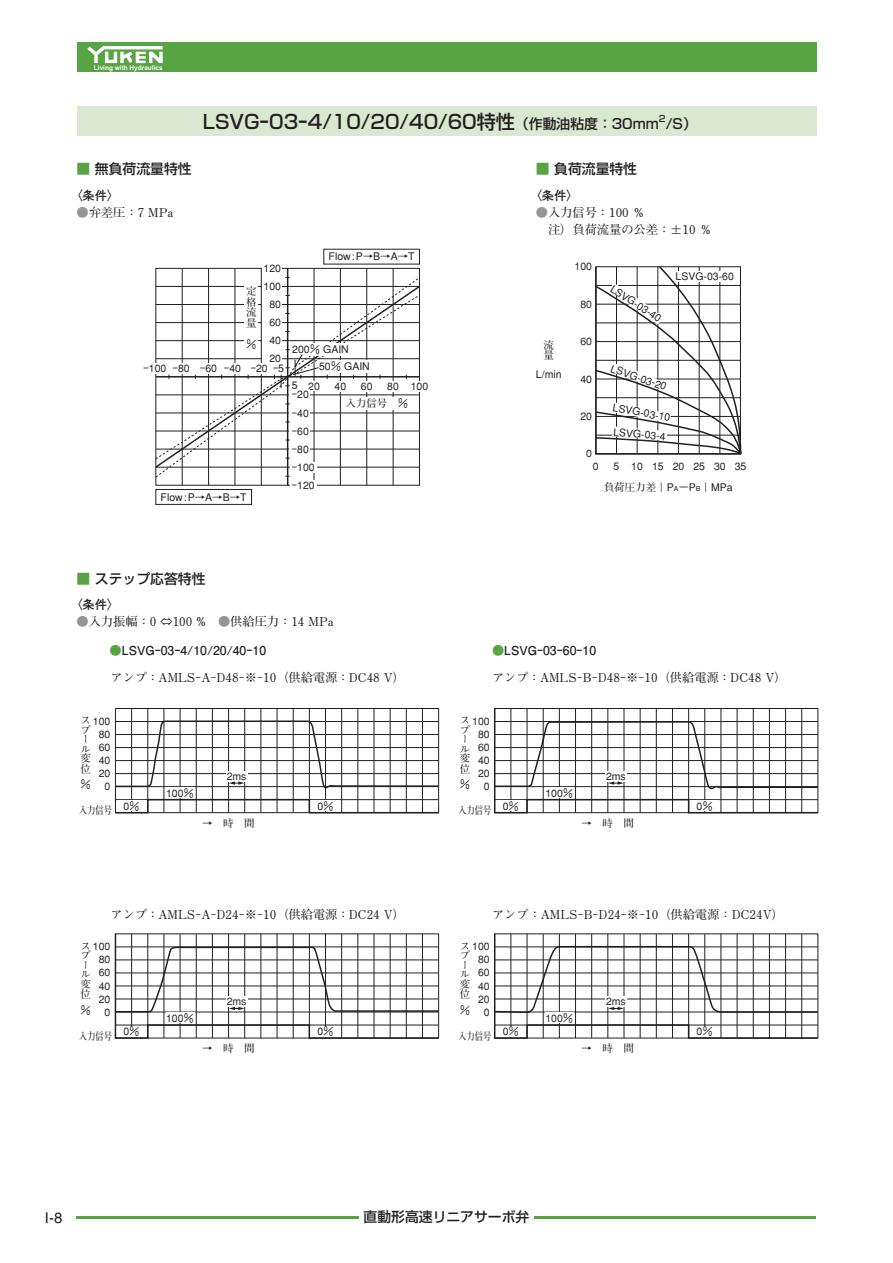
<style>
.page{position:relative;width:893px;height:1263px;background:#fff}
.page>*{position:absolute;margin:0;border:0;box-sizing:border-box;transform-origin:0 0}
.t1{font:500 19.2px "Shin Go Pro";color:#231f20}
.t2{font:14.85px "Helvetica";color:#231f20}
.t3{font:500 13.8px "Shin Go Pro";color:#231f20}
.t4{font:700 12.15px/17px "Futo Min A101 Pro";color:#231f20}
.t5{font:700 12.15px "Futo Go B101 Pro";color:#231f20}
.t6{font:500 10.5px/13px "Gothic BBB";color:#231f20;text-align:right}
.t7{font:700 10.5px/9.4px "Futo Min A101";color:#231f20}
.t8{font:700 10.5px "Futo Min A101";color:#231f20;scale:.8 1}
.t9{font:500 9px "Shin Go Pro";color:#231f20}
.t10{font:700 6.45px "Arial";color:#fff}
.s1{color:#58a445}
.s2{color:#939598}
.s3{font-size:13.8px}
.s4{font-family:"Gothic BBB";font-weight:500}
.s5{font-family:"Futo Min A101";font-weight:700}
.s6{font-size:6.9px}
</style>
<div class="page">
<hr style="left:77px;top:1216px;width:739px;height:2px;background:#58a445">
<div style="left:359px;top:1211px;width:175px;height:21px;background:#fff"></div>
<div style="left:77px;top:43px;width:739px;height:29px;background:#58a445"></div>
<svg style="left:87px;top:46px;width:76px;height:17px"></svg>
<hr style="left:182px;top:268px;width:1px;height:217px;background:#231f20">
<hr style="left:208px;top:268px;width:1px;height:217px;background:#231f20">
<hr style="left:235px;top:268px;width:1px;height:217px;background:#231f20">
<hr style="left:261px;top:268px;width:1px;height:217px;background:#231f20">
<hr style="left:287px;top:268px;width:1px;height:217px;background:#231f20">
<hr style="left:314px;top:268px;width:1px;height:217px;background:#231f20">
<hr style="left:340px;top:268px;width:1px;height:217px;background:#231f20">
<hr style="left:366px;top:268px;width:1px;height:217px;background:#231f20">
<hr style="left:393px;top:268px;width:1px;height:217px;background:#231f20">
<svg style="left:115px;top:708px;width:325px;height:106px"></svg>
<svg style="left:114px;top:933px;width:326px;height:106px"></svg>
<svg style="left:494px;top:708px;width:325px;height:106px"></svg>
<svg style="left:494px;top:933px;width:325px;height:106px"></svg>
<svg style="left:155px;top:277px;width:265px;height:200px"></svg>
<svg style="left:595px;top:266px;width:147px;height:189px"></svg>
<div style="left:675px;top:271px;width:60px;height:10px;background:#fff"></div>
<div style="left:263px;top:284px;width:19px;height:5px;background:#fff"></div>
<div style="left:290px;top:462px;width:26px;height:10px;background:#fff"></div>
<div style="left:290px;top:480px;width:26px;height:10px;background:#fff"></div>
<div style="left:156px;top:489px;width:96px;height:16px;border:1px solid #231f20"></div>
<svg style="left:155px;top:295px;width:265px;height:165px"></svg>
<div style="left:244px;top:284px;width:14px;height:68px;background:#fff"></div>
<div style="left:343px;top:397px;width:66px;height:12px;background:#fff"></div>
<div style="left:77px;top:106px;width:739px;height:30px;background:#dae7d1"></div>
<p class="t10" style="left:94px;top:63px;width:70px">Living with Hydraulics</p>
<h3 class="t3" style="left:77px;top:158px;width:117px"><span class="s1">■</span> 無負荷流量特性</h3>
<p class="t5" style="left:70px;top:186px;width:50px">〈条件〉</p>
<p class="t4" style="left:77px;top:203px;width:98px"><span class="s2">●</span>弁差圧：7 MPa</p>
<h1 class="t1" style="left:203px;top:106px;width:457px">LSVGｰ03ｰ4/10/20/40/60特性<span class="s3">（作動油粘度：30mm</span></h1>
<p class="t9" style="left:659px;top:112px;width:8px">2</p>
<h3 class="t3" style="left:666px;top:112px;width:33px">/S）</h3>
<p class="t6" style="left:329px;top:250px;width:88px">Flow:P→B→A→T</p>
<h3 class="t3" style="left:536px;top:158px;width:103px"><span class="s1">■</span> 負荷流量特性</h3>
<p class="t5" style="left:530px;top:186px;width:50px">〈条件〉</p>
<p class="t4" style="left:536px;top:203px;width:178px"><span class="s2">●</span>入力信号：100 ％<br>　注）負荷流量の公差：±10 ％</p>
<p class="t6" style="left:264px;top:259px;width:19px;line-height:18px;text-align:center">120<br>100<br>80<br>60<br>40<br>20</p>
<p class="t7" style="left:246px;top:286px;width:12px;line-height:10.5px;text-align:justify">定格流量</p>
<p class="t6" style="left:246px;top:338px;width:11px">％</p>
<p class="t6" style="left:144px;top:361px;width:142px">ｰ100 ｰ80 ｰ60 ｰ40 ｰ20 ｰ5</p>
<p class="t6" style="left:161px;top:490px;width:88px">Flow:P→A→B→T</p>
<p class="t6" style="left:319px;top:341px;width:52px;line-height:17.1px;text-align:left;text-indent:-27px">200％ GAIN<br>50％ GAIN</p>
<p class="t6" style="left:292px;top:379px;width:7px">5</p>
<p class="t6" style="left:308px;top:380px;width:13px">20</p>
<p class="t6" style="left:335px;top:380px;width:13px">40</p>
<p class="t6" style="left:361px;top:380px;width:13px">60</p>
<p class="t6" style="left:387px;top:380px;width:42px">80 100</p>
<p class="t6" style="left:292px;top:386px;width:24px;line-height:18px;text-align:left">ｰ20ｰ40ｰ60ｰ80ｰ100ｰ120</p>
<p class="t7" style="left:345px;top:399px;width:64px">入力信号　<span class="s4">％</span></p>
<h3 class="t3" style="left:77px;top:567px;width:130px"><span class="s1">■</span> ステップ応答特性</h3>
<p class="t5" style="left:70px;top:595px;width:50px">〈条件〉</p>
<p class="t4" style="left:77px;top:612px;width:259px"><span class="s2">●</span>入力振幅：0 ⇔100 %　<span class="s2">●</span>供給圧力：14 MPa</p>
<p class="t7" style="left:543px;top:340px;width:12px;line-height:10.5px">流量</p>
<p class="t6" style="left:536px;top:368px;width:27px">L/min</p>
<p class="t6" style="left:575px;top:260px;width:19px">100</p>
<p class="t6" style="left:580px;top:298px;width:13px">80</p>
<p class="t6" style="left:580px;top:335px;width:13px">60</p>
<p class="t6" style="left:580px;top:372px;width:13px">40</p>
<p class="t6" style="left:580px;top:410px;width:13px">20</p>
<p class="t6" style="left:586px;top:447px;width:7px">0</p>
<p class="t6" style="left:615px;top:282px;width:60px;rotate:33deg">LSVG-03-40</p>
<p class="t6" style="left:675px;top:270px;width:60px">LSVG-03-60</p>
<p class="t6" style="left:613px;top:362px;width:60px;rotate:19deg">LSVG-03-20</p>
<p class="t6" style="left:614px;top:401px;width:60px;rotate:10deg">LSVG-03-10</p>
<p class="t6" style="left:614px;top:425px;width:54px;rotate:5deg">LSVG-03-4</p>
<p class="t6" style="left:593px;top:460px;width:7px">0</p>
<p class="t6" style="left:604px;top:456px;width:144px;line-height:20.7px;text-align:left;text-indent:28px">10 15 20 25 30 35<span class="s5">負荷圧力差</span>｜P<span class="s6">A</span>－P<span class="s6">B</span>｜MPa</p>
<p class="t6" style="left:614px;top:460px;width:7px">5</p>
<p class="t5" style="left:110px;top:641px;width:158px"><span class="s1">●</span>LSVGｰ03ｰ4/10/20/40ｰ10</p>
<p class="t5" style="left:492px;top:641px;width:106px"><span class="s1">●</span>LSVGｰ03ｰ60ｰ10</p>
<p class="t4" style="left:111px;top:668px;width:296px">アンプ：AMLS−A−D48−※−10（供給電源：DC48 V）</p>
<p class="t4" style="left:492px;top:668px;width:296px">アンプ：AMLS−B−D48−※−10（供給電源：DC48 V）</p>
<p class="t6" style="left:80px;top:715px;width:32px"><span class="s5">ス</span> 100<br>80<br>60<br>40<br>20<br>0</p>
<p class="t7" style="left:80px;top:725px;width:12px">プール変</p>
<p class="t7" style="left:80px;top:764px;width:12px">位</p>
<p class="t6" style="left:80px;top:778px;width:11px">％</p>
<p class="t8" style="left:79px;top:804px;width:43px">入力信号</p>
<p class="t6" style="left:123px;top:800px;width:18px">0％</p>
<p class="t6" style="left:166px;top:787px;width:30px">100％</p>
<p class="t6" style="left:227px;top:770px;width:21px">2ms</p>
<p class="t7" style="left:202px;top:819px;width:54px">→　時　間</p>
<p class="t6" style="left:317px;top:800px;width:18px">0％</p>
<p class="t6" style="left:460px;top:715px;width:32px"><span class="s5">ス</span> 100<br>80<br>60<br>40<br>20<br>0</p>
<p class="t7" style="left:460px;top:725px;width:12px">プール変</p>
<p class="t7" style="left:460px;top:764px;width:12px">位</p>
<p class="t6" style="left:460px;top:778px;width:11px">％</p>
<p class="t8" style="left:458px;top:804px;width:43px">入力信号</p>
<p class="t6" style="left:503px;top:800px;width:18px">0％</p>
<p class="t6" style="left:545px;top:787px;width:30px">100％</p>
<p class="t6" style="left:606px;top:770px;width:21px">2ms</p>
<p class="t7" style="left:582px;top:819px;width:54px">→　時　間</p>
<p class="t6" style="left:697px;top:800px;width:18px">0％</p>
<p class="t4" style="left:111px;top:904px;width:296px">アンプ：AMLS−A−D24−※−10（供給電源：DC24 V）</p>
<p class="t4" style="left:492px;top:904px;width:294px">アンプ：AMLS−B−D24−※−10（供給電源：DC24V）</p>
<p class="t6" style="left:80px;top:940px;width:32px"><span class="s5">ス</span> 100<br>80<br>60<br>40<br>20<br>0</p>
<p class="t7" style="left:80px;top:951px;width:12px">プール変</p>
<p class="t7" style="left:80px;top:990px;width:12px">位</p>
<p class="t6" style="left:80px;top:1004px;width:11px">％</p>
<p class="t8" style="left:79px;top:1029px;width:43px">入力信号</p>
<p class="t6" style="left:123px;top:1025px;width:18px">0％</p>
<p class="t6" style="left:166px;top:1012px;width:30px">100％</p>
<p class="t6" style="left:227px;top:995px;width:21px">2ms</p>
<p class="t7" style="left:202px;top:1044px;width:54px">→　時　間</p>
<p class="t6" style="left:317px;top:1025px;width:18px">0％</p>
<p class="t6" style="left:460px;top:940px;width:32px"><span class="s5">ス</span> 100<br>80<br>60<br>40<br>20<br>0</p>
<p class="t7" style="left:460px;top:951px;width:12px">プール変</p>
<p class="t7" style="left:460px;top:990px;width:12px">位</p>
<p class="t6" style="left:460px;top:1004px;width:11px">％</p>
<p class="t8" style="left:458px;top:1029px;width:43px">入力信号</p>
<p class="t6" style="left:503px;top:1025px;width:18px">0％</p>
<p class="t6" style="left:545px;top:1012px;width:30px">100％</p>
<p class="t6" style="left:606px;top:995px;width:21px">2ms</p>
<p class="t7" style="left:582px;top:1044px;width:54px">→　時　間</p>
<h2 class="t2" style="left:45px;top:1209px;width:19px">I-8</h2>
<h3 class="t3" style="left:364px;top:1206px;width:167px">直動形高速リニアサーボ弁</h3>
<p class="t6" style="left:697px;top:1025px;width:18px">0％</p>
</div>
